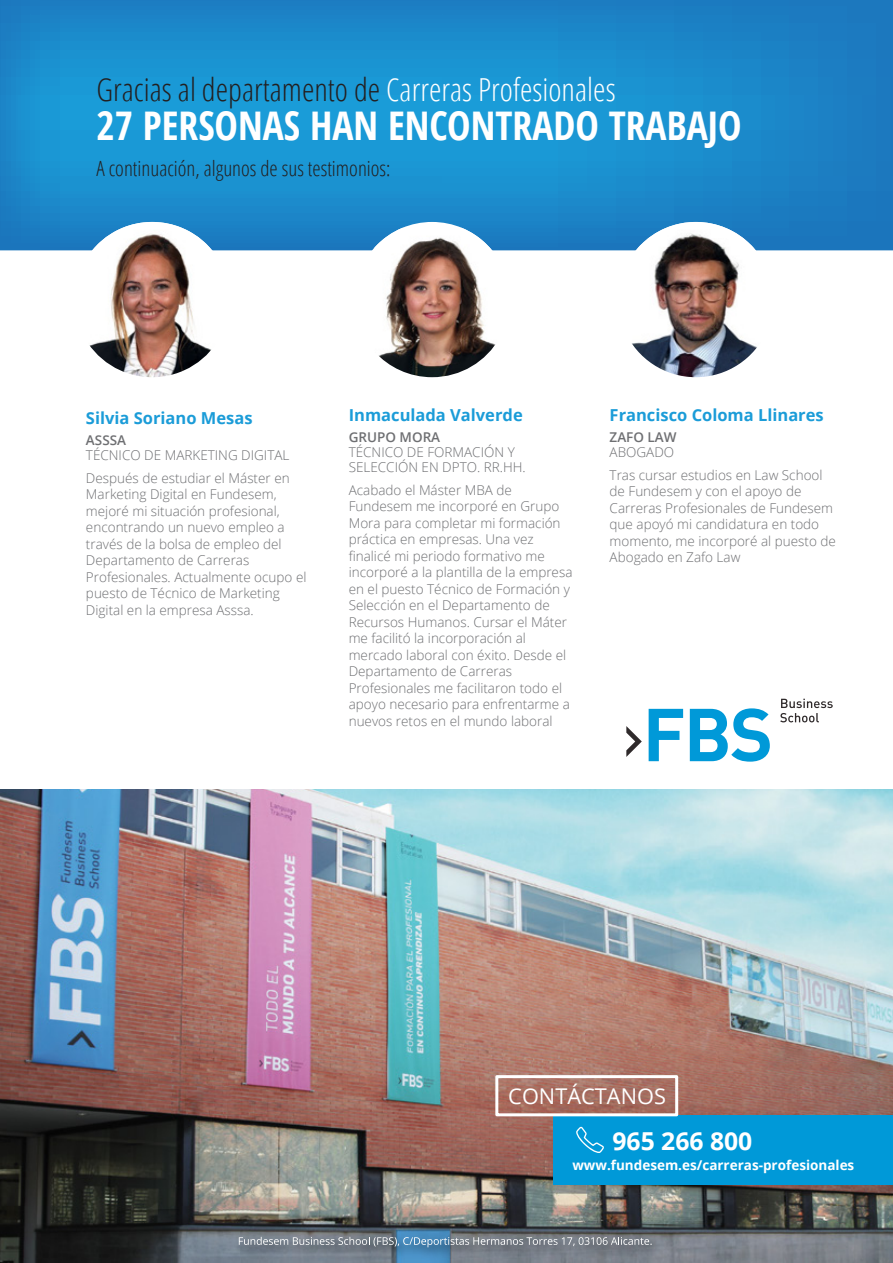
<style>
.page{position:relative;width:893px;height:1263px;background:#fff}
.page>*{position:absolute;margin:0;border:0;box-sizing:border-box;transform-origin:0 0}
.t1{font:700 condensed 39.45px "Open Sans";color:#fff}
.t2{font:300 condensed 31.65px "Open Sans";color:#231f20}
.t3{font:700 24.75px "Open Sans";color:#fff}
.t4{font:21.75px "Open Sans";color:#fff}
.t5{font:300 condensed 21px "Open Sans";color:#231f20}
.t6{font:700 16.5px "Open Sans";color:#1b9cd8}
.t7{font:300 13.5px/16.5px "Open Sans";color:#6e6f72}
.t8{font:700 13.5px "Open Sans";color:#fff}
.t9{font:600 13.5px "Open Sans";color:#6e6f72}
.s1{color:#fff}
</style>
<div class="page">
<svg style="left:0;top:0;width:893px;height:250px;background:#1b8bcc"></svg>
<img style="left:0;top:789px;width:893px;height:474px">
<div style="left:553px;top:1115px;width:340px;height:69px;background:#0099d8"></div>
<img style="left:230px;top:1228px;width:439px;height:35px">
<svg style="left:239px;top:1237px;width:413px;height:10px;background:#87939e"></svg>
<svg style="left:576px;top:1126px;width:28px;height:27px"></svg>
<div style="left:495px;top:1075px;width:183px;height:41px;border:3px solid #fff"></div>
<svg style="left:618px;top:222px;width:155px;height:29px"></svg>
<img style="left:625px;top:222px;width:142px;height:155px">
<svg style="left:75px;top:222px;width:155px;height:29px"></svg>
<img style="left:82px;top:222px;width:140px;height:155px">
<svg style="left:354px;top:222px;width:156px;height:29px;background:#4093cc"></svg>
<img style="left:375px;top:228px;width:125px;height:149px">
<svg style="left:649px;top:708px;width:121px;height:54px"></svg>
<svg style="left:626px;top:726px;width:16px;height:31px"></svg>
<svg style="left:780px;top:699px;width:53px;height:23px"></svg>
<h2 class="t2" style="left:96px;top:68px;width:521px">Gracias al departamento de <span class="s1">Carreras Profesionales</span></h2>
<h1 class="t1" style="left:96px;top:98px;width:646px">27 PERSONAS HAN ENCONTRADO TRABAJO</h1>
<h3 class="t5" style="left:96px;top:154px;width:295px">A continuación, algunos de sus testimonios:</h3>
<p class="t6" style="left:86px;top:407px;width:168px">Silvia Soriano Mesas</p>
<p class="t9" style="left:86px;top:431px;width:42px">ASSSA</p>
<p class="t7" style="left:86px;top:444px;width:205px;line-height:22.5px">TÉCNICO DE MARKETING DIGITAL<br>Después de estudiar el Máster en</p>
<p class="t7" style="left:86px;top:486px;width:222px">Marketing Digital en Fundesem, mejoré mi situación profesional, encontrando un nuevo empleo a través de la bolsa de empleo del<br>Departamento de Carreras<br>Profesionales. Actualmente ocupo el puesto de Técnico de Marketing<br>Digital en la empresa Asssa.</p>
<p class="t6" style="left:349px;top:404px;width:176px">Inmaculada Valverde</p>
<p class="t9" style="left:349px;top:428px;width:93px">GRUPO MORA</p>
<p class="t7" style="left:349px;top:445px;width:179px;line-height:15px">TÉCNICO DE FORMACIÓN Y<br>SELECCIÓN EN DPTO. RR.HH.</p>
<p class="t7" style="left:349px;top:481px;width:225px">Acabado el Máster MBA de<br>Fundesem me incorporé en Grupo<br>Mora para completar mi formación práctica en empresas. Una vez finalicé mi periodo formativo me incorporé a la plantilla de la empresa en el puesto Técnico de Formación y<br>Selección en el Departamento de<br>Recursos Humanos. Cursar el Máter me facilitó la incorporación al mercado laboral con éxito. Desde el<br>Departamento de Carreras<br>Profesionales me facilitaron todo el apoyo necesario para enfrentarme a nuevos retos en el mundo laboral</p>
<p class="t6" style="left:610px;top:404px;width:216px">Francisco Coloma Llinares</p>
<p class="t9" style="left:610px;top:428px;width:69px">ZAFO LAW</p>
<p class="t7" style="left:610px;top:441px;width:214px;line-height:22.5px">ABOGADO<br>Tras cursar estudios en Law School</p>
<p class="t7" style="left:610px;top:483px;width:228px">de Fundesem y con el apoyo de<br>Carreras Profesionales de Fundesem que apoyó mi candidatura en todo momento, me incorporé al puesto de<br>Abogado en Zafo Law</p>
<h3 class="t4" style="left:508px;top:1081px;width:159px">CONTÁCTANOS</h3>
<h3 class="t3" style="left:612px;top:1123px;width:141px">965 266 800</h3>
<p class="t8" style="left:572px;top:1155px;width:283px">www.fundesem.es/carreras-profesionales</p>
</div>
